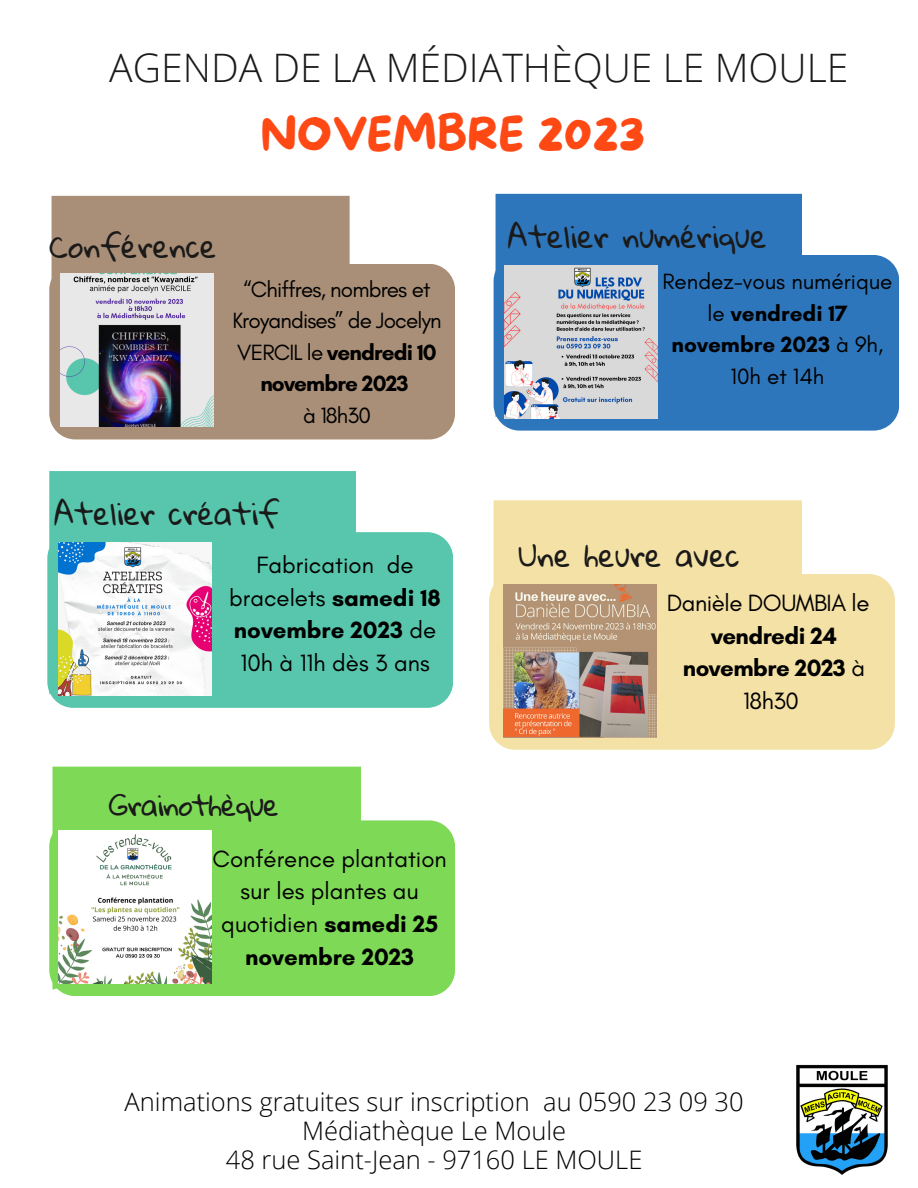
<style>
.page{position:relative;width:918px;height:1188px;background:#fff}
.page>*{position:absolute;margin:0;border:0;box-sizing:border-box;transform-origin:0 0}
.t1{font:45.6px "More Sugar";color:#ff4915}
.t2{font:300 39.3px "Open Sans";color:#1b1a1a}
.t3{font:30.15px "Gloria Hallelujah";color:#1b1a1a}
.t4{font:28.35px "Gloria Hallelujah";letter-spacing:-.03em;color:#1b1a1a}
.t5{font:300 25.5px "Open Sans";color:#000}
.t6{font:24px/32.7px "Glacial Indifference";color:#000;text-align:center}
.t7{font:24px/32.7px "Glacial Indifference";letter-spacing:-.02em;color:#000;text-align:center}
.t8{font:22.5px/31.5px "Glacial Indifference";letter-spacing:-.04em;color:#000;text-align:center}
.t9{font:22.5px/31.5px "Glacial Indifference";color:#000;text-align:center}
.s1{font-weight:700}
</style>
<div class="page">
<div style="left:496px;top:194px;width:306px;height:223px;background:#2e76bb"></div>
<div style="left:494px;top:255px;width:405px;height:176px;background:#2e76bb;border-radius:26px"></div>
<img style="left:505px;top:265px;width:153px;height:153px">
<div style="left:494px;top:500px;width:308px;height:84px;background:#f4e1a5"></div>
<div style="left:489px;top:574px;width:406px;height:176px;background:#f4e1a5;border-radius:26px"></div>
<img style="left:503px;top:584px;width:153px;height:153px">
<div style="left:52px;top:767px;width:309px;height:223px;background:#7ed957"></div>
<div style="left:49px;top:820px;width:406px;height:176px;background:#7ed957;border-radius:26px"></div>
<img style="left:59px;top:831px;width:153px;height:153px">
<img style="left:796px;top:1064px;width:92px;height:111px">
<div style="left:52px;top:196px;width:298px;height:81px;background:#a98f77"></div>
<div style="left:49px;top:264px;width:406px;height:175px;background:#a98f77;border-radius:26px"></div>
<img style="left:60px;top:274px;width:153px;height:153px">
<div style="left:49px;top:471px;width:307px;height:223px;background:#58c6ac"></div>
<div style="left:47px;top:532px;width:406px;height:176px;background:#58c6ac;border-radius:26px"></div>
<img style="left:59px;top:542px;width:153px;height:153px">
<p class="t2" style="left:109px;top:40px;width:741px">AGENDA DE LA MÉDIATHÈQUE LE MOULE</p>
<p class="t1" style="left:261px;top:109px;width:386px">NOVEMBRE 2023</p>
<p class="t3" style="left:49px;top:230px;width:169px">Conférence</p>
<p class="t8" style="left:232px;top:273px;width:211px">“Chiffres, nombres et<br>Kroyandises” de Jocelyn<br>VERCIL le <span class="s1">vendredi 10 novembre 2023</span></p>
<p class="t8" style="left:303px;top:399px;width:69px">à 18h30</p>
<p class="t3" style="left:508px;top:220px;width:260px">Atelier numérique</p>
<p class="t9" style="left:662px;top:266px;width:232px">Rendez-vous numérique le <span class="s1">vendredi 17 novembre 2023</span> à 9h,<br>10h et 14h</p>
<p class="t3" style="left:54px;top:497px;width:226px">Atelier créatif</p>
<p class="t6" style="left:229px;top:548px;width:213px">Fabrication de bracelets <span class="s1">samedi 18 novembre 2023</span> de<br>10h à 11h dès 3 ans</p>
<p class="t4" style="left:109px;top:790px;width:171px">Grainothèque</p>
<p class="t6" style="left:213px;top:842px;width:236px">Conférence plantation sur les plantes au quotidien <span class="s1">samedi 25 novembre 2023</span></p>
<p class="t3" style="left:519px;top:539px;width:222px">Une heure avec</p>
<p class="t7" style="left:667px;top:586px;width:204px">Danièle DOUMBIA le <span class="s1">vendredi 24 novembre 2023</span> à<br>18h30</p>
<p class="t5" style="left:125px;top:1084px;width:621px">Animations gratuites sur inscription au 0590 23 09 30</p>
<p class="t5" style="left:302px;top:1113px;width:266px">Médiathèque Le Moule</p>
<p class="t5" style="left:226px;top:1142px;width:418px">48 rue Saint-Jean - 97160 LE MOULE</p>
</div>
